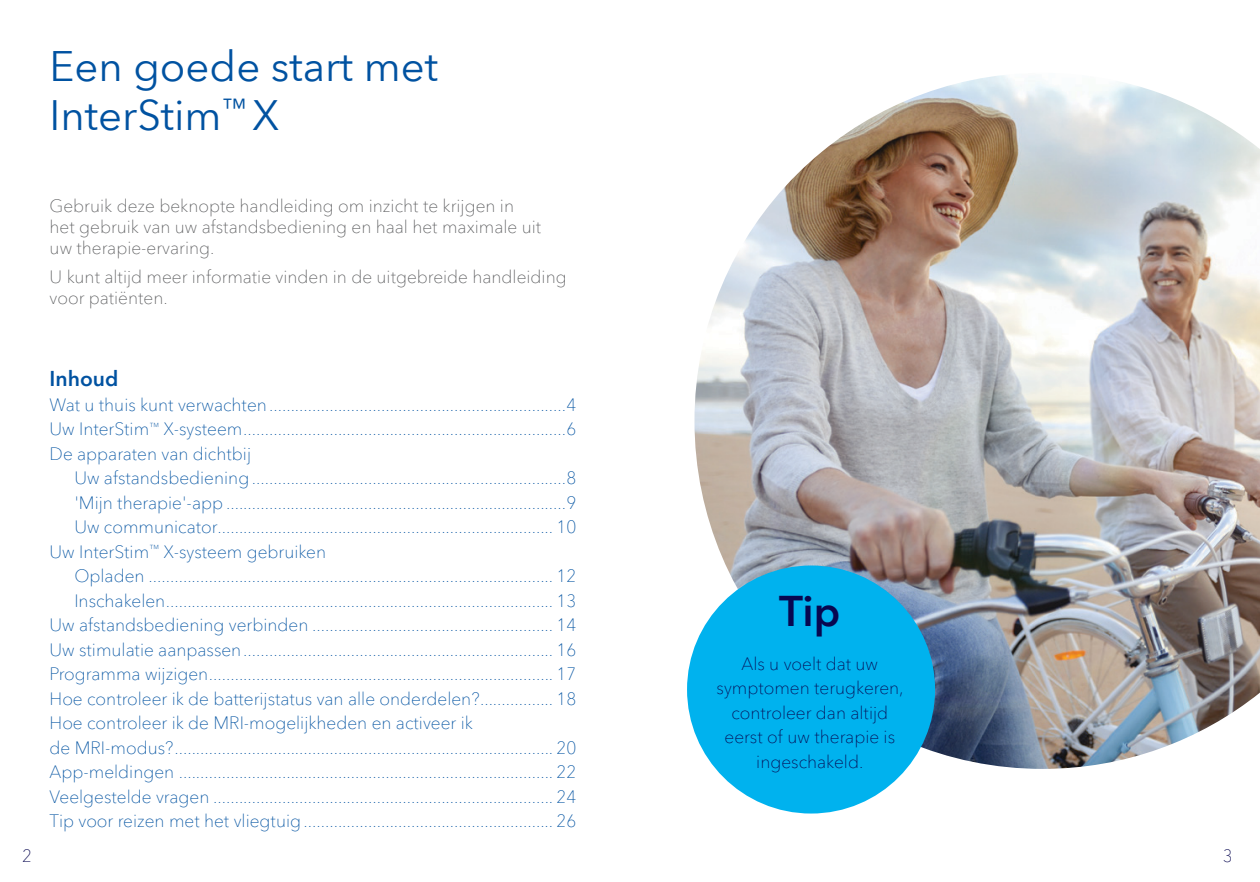
<style>
.page{position:relative;width:1260px;height:882px;background:#fff}
.page>*{position:absolute;margin:0;border:0;box-sizing:border-box;transform-origin:0 0}
.t1{font:42px/49px "Avenir Next World";color:#0052a1}
.t2{font:600 42px "Avenir Next World";color:#080750}
.t3{font:600 21px "Avenir Next World";color:#0052a1}
.t4{font:100 17.5px/24.5px "Avenir Next World";color:#0052a1;text-align:justify}
.t5{font:100 17.5px/21px "Avenir Next World";color:#58595b}
.t6{font:100 17.5px/24.5px "Avenir Next World";color:#080750;text-align:center}
</style>
<div class="page">
<img style="left:694px;top:75px;width:566px;height:694px">
<div style="left:687px;top:566px;width:248px;height:248px;background:#00b2ee;border-radius:50%"></div>
<h1 class="t1" style="left:50px;top:43px;width:390px">Een goede start met<br>InterStim<sup>™</sup> X</h1>
<p class="t5" style="left:50px;top:195px;width:493px">Gebruik deze beknopte handleiding om inzicht te krijgen in het gebruik van uw afstandsbediening en haal het maximale uit uw therapie-ervaring.</p>
<p class="t5" style="left:50px;top:266px;width:519px">U kunt altijd meer informatie vinden in de uitgebreide handleiding voor patiënten.</p>
<p class="t3" style="left:50px;top:367px;width:70px">Inhoud</p>
<p class="t4" style="left:50px;top:393px;width:528px">Wat u thuis kunt verwachten.....................................................................4<br>Uw InterStim<sup>™</sup> X-systeem...........................................................................6<br>De apparaten van dichtbij</p>
<p class="t4" style="left:74px;top:466px;width:503px">Uw afstandsbediening.........................................................................8</p>
<p class="t4" style="left:74px;top:491px;width:503px">'Mijn therapie'-app ...............................................................................9</p>
<p class="t4" style="left:74px;top:515px;width:503px">Uw communicator.............................................................................. 10</p>
<p class="t4" style="left:50px;top:540px;width:278px">Uw InterStim<sup>™</sup> X-systeem gebruiken</p>
<p class="t4" style="left:74px;top:564px;width:503px">Opladen .............................................................................................. 12</p>
<p class="t4" style="left:74px;top:589px;width:503px">Inschakelen.......................................................................................... 13</p>
<p class="t4" style="left:50px;top:613px;width:528px">Uw afstandsbediening verbinden ........................................................ 14</p>
<p class="t4" style="left:50px;top:638px;width:528px">Uw stimulatie aanpassen........................................................................ 16</p>
<p class="t4" style="left:50px;top:662px;width:528px">Programma wijzigen................................................................................ 17</p>
<p class="t4" style="left:50px;top:687px;width:528px">Hoe controleer ik de batterijstatus van alle onderdelen?................. 18</p>
<p class="t4" style="left:50px;top:711px;width:425px">Hoe controleer ik de MRI-mogelijkheden en activeer ik</p>
<p class="t4" style="left:50px;top:736px;width:528px">de MRI-modus?........................................................................................ 20</p>
<p class="t4" style="left:50px;top:760px;width:528px">App-meldingen ....................................................................................... 22</p>
<p class="t4" style="left:50px;top:785px;width:528px">Veelgestelde vragen ............................................................................... 24</p>
<p class="t4" style="left:50px;top:809px;width:528px">Tip voor reizen met het vliegtuig.......................................................... 26</p>
<h1 class="t2" style="left:779px;top:587px;width:63px">Tip</h1>
<p class="t6" style="left:717px;top:651px;width:188px">Als u voelt dat uw symptomen terugkeren, controleer dan altijd eerst of uw therapie is ingeschakeld.</p>
<p class="t6" style="left:22px;top:843px;width:11px">2</p>
<p class="t6" style="left:1223px;top:843px;width:11px">3</p>
</div>
